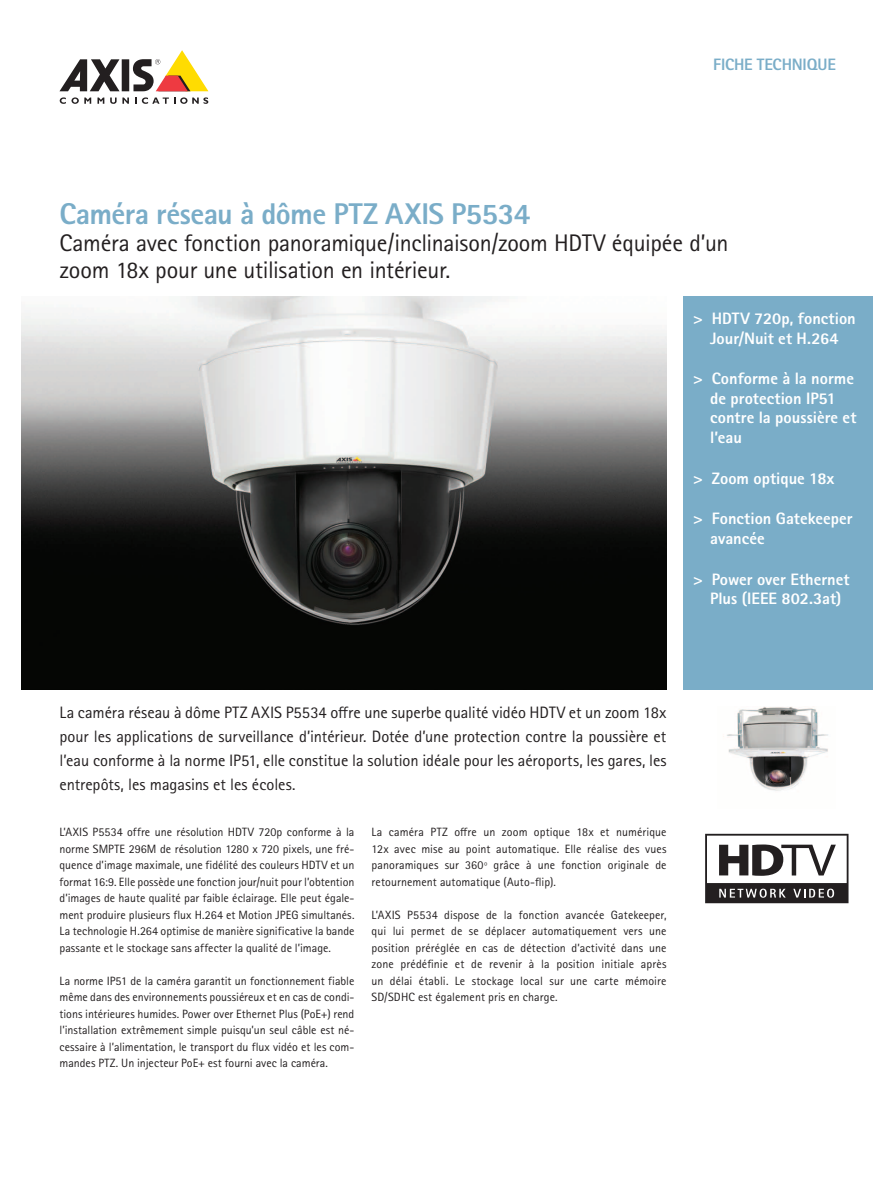
<style>
.page{position:relative;width:893px;height:1191px;background:#fff}
.page>*{position:absolute;margin:0;border:0;box-sizing:border-box;transform-origin:0 0}
.t1{font:800 30px "Rotis Sans Serif Pro";letter-spacing:-.02em;color:#7aadc8}
.t2{font:24px/27px "Rotis Sans Serif Pro";letter-spacing:-.01em;color:#231f20}
.t3{font:16.5px/24px "Rotis Sans Serif Pro";letter-spacing:-.005em;color:#231f20;text-align:justify}
.t4{font:800 16.5px/19.5px "Rotis Sans Serif Pro";color:#fff;text-align:center}
.t5{font:800 16.5px "Rotis Sans Serif Pro";letter-spacing:-.015em;color:#7aadc8}
.t6{font:12px/16.5px "Rotis Sans Serif Pro";letter-spacing:.005em;color:#231f20;text-align:justify}
</style>
<div class="page">
<div style="left:122px;top:59px;width:7px;height:32px;background:#231f20"></div>
<svg style="left:60px;top:59px;width:60px;height:32px"></svg>
<svg style="left:133px;top:50px;width:75px;height:41px"></svg>
<svg style="left:60px;top:97px;width:31px;height:7px"></svg>
<svg style="left:97px;top:98px;width:7px;height:6px"></svg>
<svg style="left:110px;top:98px;width:19px;height:6px"></svg>
<svg style="left:135px;top:97px;width:73px;height:7px"></svg>
<div style="left:684px;top:296px;width:189px;height:393px;background:#7aadc8"></div>
<img style="left:723px;top:706px;width:105px;height:85px">
<img style="left:21px;top:296px;width:645px;height:394px">
<svg style="left:705px;top:833px;width:143px;height:70px"></svg>
<h3 class="t5" style="left:713px;top:54px;width:124px">FICHE TECHNIQUE</h3>
<h1 class="t1" style="left:60px;top:194px;width:472px">Caméra réseau à dôme PTZ AXIS P5534</h1>
<h2 class="t2" style="left:60px;top:229px;width:670px">Caméra avec fonction panoramique/inclinaison/zoom HDTV équipée d’un zoom 18x pour une utilisation en intérieur.</h2>
<h3 class="t4" style="left:693px;top:308px;width:164px">&gt; HDTV 720p, fonction<br>Jour/Nuit et H.264</h3>
<h3 class="t4" style="left:710px;top:369px;width:148px;text-align:left;text-indent:-17px">&gt; Conforme à la norme de protection IP51 contre la poussière et l’eau</h3>
<h3 class="t4" style="left:693px;top:468px;width:143px">&gt; Zoom optique 18x</h3>
<h3 class="t4" style="left:710px;top:509px;width:144px;text-align:left;text-indent:-17px">&gt; Fonction Gatekeeper avancée</h3>
<h3 class="t4" style="left:693px;top:569px;width:158px">&gt; Power over Ethernet<br>Plus (IEEE 802.3at)</h3>
<p class="t3" style="left:60px;top:700px;width:609px">La caméra réseau à dôme PTZ AXIS P5534 offre une superbe qualité vidéo HDTV et un zoom 18x pour les applications de surveillance d’intérieur. Dotée d’une protection contre la poussière et l’eau conforme à la norme IP51, elle constitue la solution idéale pour les aéroports, les gares, les entrepôts, les magasins et les écoles.</p>
<p class="t6" style="left:60px;top:824px;width:296px">L’AXIS P5534 offre une résolution HDTV 720p conforme à la norme SMPTE 296M de résolution 1280 x 720 pixels, une fré&shy;quence d’image maximale, une fidélité des couleurs HDTV et un format 16:9. Elle possède une fonction jour/nuit pour l’obtention d’images de haute qualité par faible éclairage. Elle peut égale&shy;ment produire plusieurs flux H.264 et Motion JPEG simultanés.<br>La technologie H.264 optimise de manière significative la bande passante et le stockage sans affecter la qualité de l’image.</p>
<p class="t6" style="left:60px;top:972px;width:296px">La norme IP51 de la caméra garantit un fonctionnement fiable même dans des environnements poussiéreux et en cas de condi&shy;tions intérieures humides. Power over Ethernet Plus (PoE+) rend l’installation extrêmement simple puisqu’un seul câble est né&shy;cessaire à l’alimentation, le transport du flux vidéo et les com&shy;mandes PTZ. Un injecteur PoE+ est fourni avec la caméra.</p>
<p class="t6" style="left:372px;top:824px;width:296px">La caméra PTZ offre un zoom optique 18x et numérique 12x avec mise au point automatique. Elle réalise des vues panoramiques sur 360º grâce à une fonction originale de retournement automatique (Auto-flip).</p>
<p class="t6" style="left:372px;top:906px;width:296px">L’AXIS P5534 dispose de la fonction avancée Gatekeeper, qui lui permet de se déplacer automatiquement vers une position préréglée en cas de détection d’activité dans une zone prédéfinie et de revenir à la position initiale après un délai établi. Le stockage local sur une carte mémoire SD/SDHC est également pris en charge.</p>
</div>
